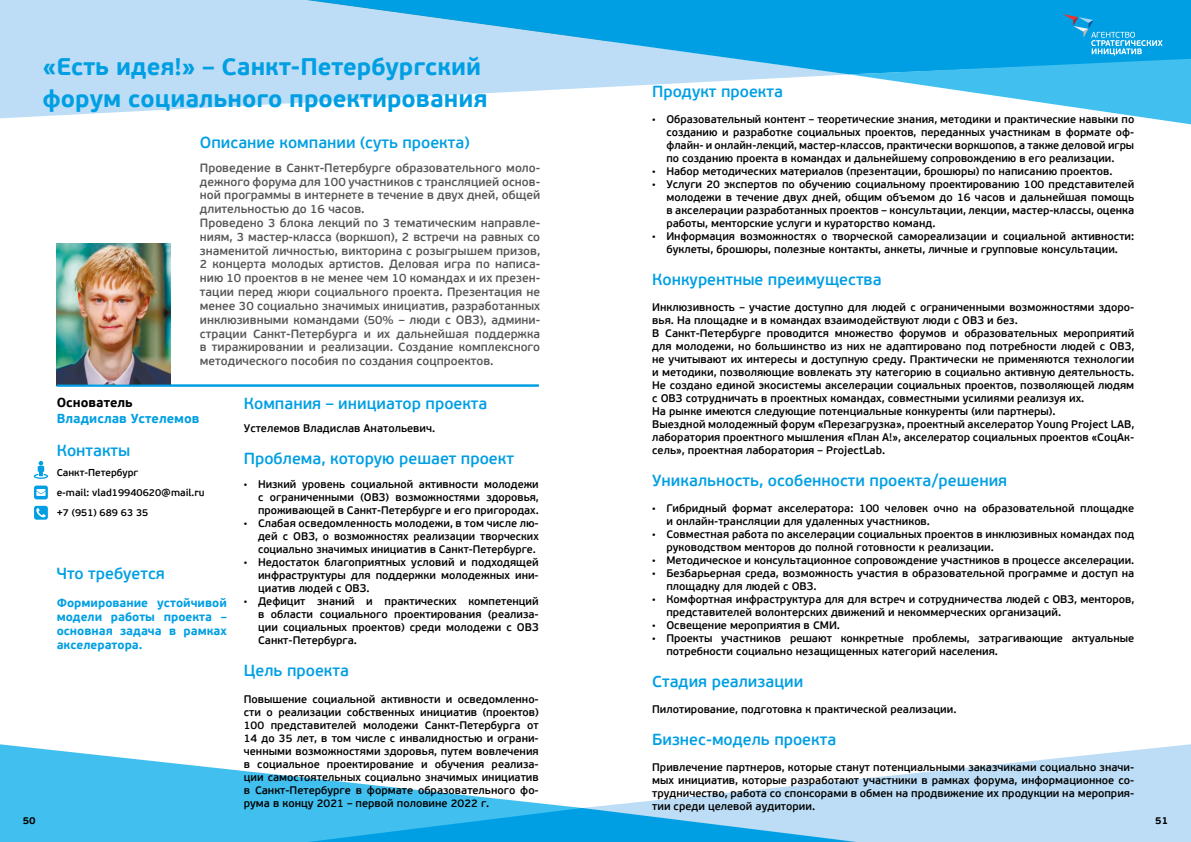
<style>
.page{position:relative;width:1191px;height:842px;background:#fff}
.page>*{position:absolute;margin:0;border:0;box-sizing:border-box;transform-origin:0 0}
.t1{font:700 24px/32px "PF Beau Sans Pro";color:#009fe3}
.t2{font:600 16px "PF Beau Sans Pro";color:#009fe3}
.t3{font:700 13px "PF Beau Sans Pro";color:#009fe3}
.t4{font:700 13px "PF Beau Sans Pro";color:#000}
.t5{font:600 12px/13.8px "PF Beau Sans Pro";color:#575756}
.t6{font:700 12px/14px "PF Beau Sans Pro";color:#009fe3;text-align:justify}
.t7{font:600 11px/13px "PF Beau Sans Pro";color:#000;text-align:justify}
.t8{font:600 10px/20px "PF Beau Sans Pro";color:#000}
.t9{font:700 10px "PF Beau Sans Pro";color:#000}
.s1{font-family:"Times New Roman";font-weight:400;font-size:10px}
</style>
<div class="page">
<svg style="left:0;top:744px;width:582px;height:98px;fill:#41c0f0"></svg>
<svg style="left:0;top:0;width:849px;height:119px;fill:#bcddf5"></svg>
<svg style="left:203px;top:0;width:988px;height:74px;background:#63bfec"></svg>
<svg style="left:583px;top:744px;width:608px;height:98px;fill:#bcddf5"></svg>
<svg style="left:194px;top:808px;width:776px;height:34px;background:#51bded"></svg>
<svg style="left:849px;top:14px;width:342px;height:111px"></svg>
<svg style="left:34px;top:506px;width:14px;height:14px"></svg>
<svg style="left:34px;top:486px;width:14px;height:13px"></svg>
<svg style="left:34px;top:461px;width:14px;height:18px"></svg>
<img style="left:57px;top:244px;width:113px;height:141px">
<hr style="left:57px;top:385px;width:482px;height:2px;background:#009fe3">
<h1 class="t1" style="left:43px;top:51px;width:447px">«Есть идея!» – Санкт-Петербургский форум социального проектирования</h1>
<h2 class="t2" style="left:200px;top:133px;width:271px">Описание компании (суть проекта)</h2>
<p class="t5" style="left:200px;top:161px;width:342px">Проведение в Санкт-Петербурге образовательного моло&shy;дежного форума для 100 участников с трансляцией основ&shy;ной программы в интернете в течение в двух дней, общей длительностью до 16 часов.<br>Проведено 3 блока лекций по 3 тематическим направле&shy;ниям, 3 мастер-класса (воркшоп), 2 встречи на равных со знаменитой личностью, викторина с розыгрышем призов, 2 концерта молодых артистов. Деловая игра по написа&shy;нию 10 проектов в не менее чем 10 командах и их презен&shy;тации перед жюри социального проекта. Презентация не менее 30 социально значимых инициатив, разработанных инклюзивными командами (50% – люди с ОВЗ), админи&shy;страции Санкт-Петербурга и их дальнейшая поддержка в тиражировании и реализации. Создание комплексного методического пособия по создания соцпроектов.</p>
<h2 class="t2" style="left:244px;top:394px;width:245px">Компания – инициатор проекта</h2>
<p class="t7" style="left:244px;top:422px;width:193px">Устелемов Владислав Анатольевич.</p>
<h2 class="t2" style="left:244px;top:449px;width:271px">Проблема, которую решает проект</h2>
<p class="t7" style="left:258px;top:478px;width:282px;text-indent:-14px"><span class="s1">•</span> Низкий уровень социальной активности молодежи с ограниченными (ОВЗ) возможностями здоровья, проживающей в Санкт-Петербурге и его пригородах.</p>
<p class="t7" style="left:258px;top:517px;width:282px;text-indent:-14px"><span class="s1">•</span> Слабая осведомленность молодежи, в том числе лю&shy;дей с ОВЗ, о возможностях реализации творческих социально значимых инициатив в Санкт-Петербурге.</p>
<p class="t7" style="left:258px;top:556px;width:282px;text-indent:-14px"><span class="s1">•</span> Недостаток благоприятных условий и подходящей инфраструктуры для поддержки молодежных ини&shy;циатив людей с ОВЗ.</p>
<p class="t7" style="left:258px;top:595px;width:282px;text-indent:-14px"><span class="s1">•</span> Дефицит знаний и практических компетенций в области социального проектирования (реализа&shy;ции социальных проектов) среди молодежи с ОВЗ Санкт-Петербурга.</p>
<h2 class="t2" style="left:244px;top:661px;width:107px">Цель проекта</h2>
<p class="t7" style="left:244px;top:693px;width:296px">Повышение социальной активности и осведомленно&shy;сти о реализации собственных инициатив (проектов)<br>100 представителей молодежи Санкт-Петербурга от 14 до 35 лет, в том числе с инвалидностью и ограни&shy;ченными возможностями здоровья, путем вовлечения в социальное проектирование и обучения реализа&shy;ции самостоятельных социально значимых инициатив в Санкт-Петербурге в формате образовательного фо&shy;рума в концу 2021 – первой половине 2022 г.</p>
<p class="t4" style="left:57px;top:394px;width:78px">Основатель</p>
<p class="t3" style="left:57px;top:410px;width:144px">Владислав Устелемов</p>
<h2 class="t2" style="left:57px;top:441px;width:75px">Контакты</h2>
<p class="t8" style="left:57px;top:462px;width:149px">Санкт-Петербург<br>e-mail: vlad19940620@mail.ru +7 (951) 689 63 35</p>
<h2 class="t2" style="left:57px;top:564px;width:110px">Что требуется</h2>
<p class="t6" style="left:57px;top:596px;width:172px">Формирование устойчивой модели работы проекта – основная задача в рамках акселератора.</p>
<h2 class="t2" style="left:652px;top:82px;width:132px">Продукт проекта</h2>
<p class="t7" style="left:666px;top:113px;width:469px;text-indent:-14px"><span class="s1">•</span> Образовательный контент – теоретические знания, методики и практические навыки по созданию и разработке социальных проектов, переданных участникам в формате оф&shy;флайн- и онлайн-лекций, мастер-классов, практически воркшопов, а также деловой игры по созданию проекта в командах и дальнейшему сопровождению в его реализации.</p>
<p class="t7" style="left:652px;top:165px;width:462px"><span class="s1">•</span> Набор методических материалов (презентации, брошюры) по написанию проектов.</p>
<p class="t7" style="left:666px;top:178px;width:469px;text-indent:-14px"><span class="s1">•</span> Услуги 20 экспертов по обучению социальному проектированию 100 представителей молодежи в течение двух дней, общим объемом до 16 часов и дальнейшая помощь в акселерации разработанных проектов – консультации, лекции, мастер-классы, оценка работы, менторские услуги и кураторство команд.</p>
<p class="t7" style="left:652px;top:230px;width:483px;text-align:center"><span class="s1">•</span> Информация возможностях о творческой самореализации и социальной активности: буклеты, брошюры, полезные контакты, анкеты, личные и групповые консультации.</p>
<h2 class="t2" style="left:652px;top:270px;width:231px">Конкурентные преимущества</h2>
<p class="t7" style="left:652px;top:301px;width:483px;text-align:left">Инклюзивность – участие доступно для людей с ограниченными возможностями здоро&shy;вья. На площадке и в командах взаимодействуют люди с ОВЗ и без.<br>В Санкт-Петербурге проводится множество форумов и образовательных мероприятий для молодежи, но большинство из них не адаптировано под потребности людей с ОВЗ, не учитывают их интересы и доступную среду. Практически не применяются технологии и методики, позволяющие вовлекать эту категорию в социально активную деятельность.<br>Не создано единой экосистемы акселерации социальных проектов, позволяющей людям с ОВЗ сотрудничать в проектных командах, совместными усилиями реализуя их.<br>На рынке имеются следующие потенциальные конкуренты (или партнеры).<br>Выездной молодежный форум «Перезагрузка», проектный акселератор Young Project LAB, лаборатория проектного мышления «План А!», акселератор социальных проектов «СоцАк&shy;сель», проектная лаборатория – ProjectLab.</p>
<h2 class="t2" style="left:652px;top:471px;width:356px">Уникальность, особенности проекта/решения</h2>
<p class="t7" style="left:666px;top:502px;width:469px;text-indent:-14px"><span class="s1">•</span> Гибридный формат акселератора: 100 человек очно на образовательной площадке и онлайн-трансляции для удаленных участников.</p>
<p class="t7" style="left:666px;top:528px;width:469px;text-indent:-14px"><span class="s1">•</span> Совместная работа по акселерации социальных проектов в инклюзивных командах под руководством менторов до полной готовности к реализации.</p>
<p class="t7" style="left:652px;top:554px;width:483px"><span class="s1">•</span> Методическое и консультационное сопровождение участников в процессе акселерации.</p>
<p class="t7" style="left:666px;top:567px;width:469px;text-indent:-14px"><span class="s1">•</span> Безбарьерная среда, возможность участия в образовательной программе и доступ на площадку для людей с ОВЗ.</p>
<p class="t7" style="left:666px;top:593px;width:469px;text-indent:-14px"><span class="s1">•</span> Комфортная инфраструктура для для встреч и сотрудничества людей с ОВЗ, менторов, представителей волонтерских движений и некоммерческих организаций.</p>
<p class="t7" style="left:652px;top:619px;width:189px"><span class="s1">•</span> Освещение мероприятия в СМИ.</p>
<p class="t7" style="left:666px;top:632px;width:469px;text-indent:-14px"><span class="s1">•</span> Проекты участников решают конкретные проблемы, затрагивающие актуальные потребности социально незащищенных категорий населения.</p>
<h2 class="t2" style="left:652px;top:672px;width:153px">Стадия реализации</h2>
<p class="t7" style="left:652px;top:703px;width:306px">Пилотирование, подготовка к практической реализации.</p>
<h2 class="t2" style="left:652px;top:730px;width:185px">Бизнес-модель проекта</h2>
<p class="t7" style="left:652px;top:761px;width:483px">Привлечение партнеров, которые станут потенциальными заказчиками социально значи&shy;мых инициатив, которые разработают участники в рамках форума, информационное со&shy;трудничество, работа со спонсорами в обмен на продвижение их продукции на мероприя&shy;тии среди целевой аудитории.</p>
<p class="t9" style="left:23px;top:814px;width:15px">50</p>
<p class="t9" style="left:1155px;top:814px;width:15px">51</p>
</div>
